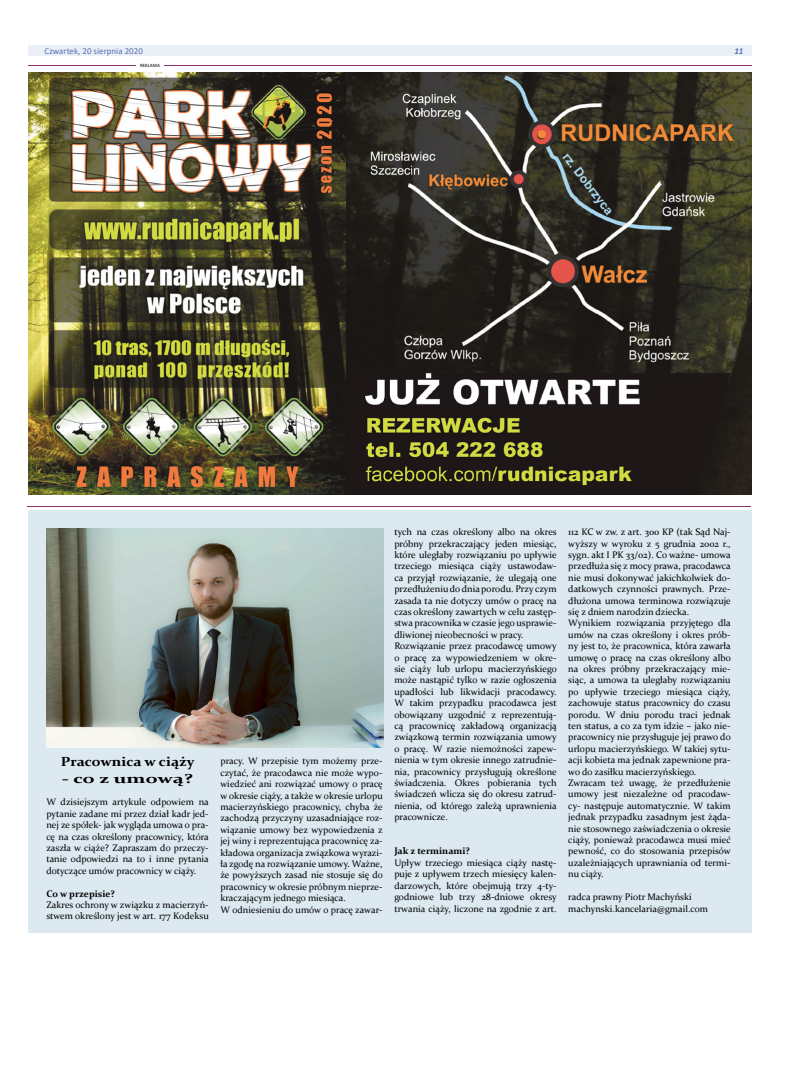
<style>
.page{position:relative;width:794px;height:1092px;background:#fff}
.page>*{position:absolute;margin:0;border:0;box-sizing:border-box;transform-origin:0 0}
.t1{font:700 13.2px "Constantia";color:#000;scale:1.14 1}
.t2{font:700 13.2px "Constantia";color:#000;scale:1.55 1}
.t3{font:9.5px/11.4px "Constantia";color:#000}
.t4{font:700 9.5px "Constantia";color:#000}
.t5{font:9px "Calibri";color:#5570b6}
.t6{font:italic 700 9px "Calibri";color:#5570b6}
.t7{font:5px "Calibri";color:#000}
</style>
<div class="page">
<div style="left:28px;top:45px;width:723px;height:11px;background:#ebeff6"></div>
<hr style="left:28px;top:65px;width:723px;height:1px;background:#8a3266">
<hr style="left:136px;top:63px;width:28px;height:4px;background:#fff">
<hr style="left:27px;top:506px;width:723px;height:1px;background:#8a3266">
<div style="left:28px;top:510px;width:723px;height:422px;background:#dce9f1"></div>
<img style="left:46px;top:528px;width:337px;height:219px">
<img style="left:28px;top:72px;width:723px;height:422px">
<p class="t5" style="left:45px;top:44px;width:100px">Czwartek, 20 sierpnia 2020</p>
<p class="t6" style="left:734px;top:44px;width:11px">11</p>
<p class="t7" style="left:140px;top:62px;width:21px">REKLAMA</p>
<h1 class="t1" style="left:61px;top:752px;width:119px">Pracownica w ciąży</h1>
<h1 class="t2" style="left:62px;top:769px;width:86px">- co z umową?</h1>
<p class="t3" style="left:46px;top:795px;width:164px;text-align:justify">W dzisiejszym artykule odpowiem na pytanie zadane mi przez dział kadr jed&shy;nej ze spółek- jak wygląda umowa o pra&shy;cę na czas określony pracownicy, która zaszła w ciąże? Zapraszam do przeczy&shy;tanie odpowiedzi na to i inne pytania dotyczące umów pracownicy w ciąży.</p>
<p class="t4" style="left:46px;top:886px;width:70px">Co w przepisie?</p>
<p class="t3" style="left:46px;top:898px;width:164px">Zakres ochrony w związku z macierzyń&shy;stwem określony jest w art. 177 Kodeksu</p>
<p class="t3" style="left:220px;top:755px;width:164px">pracy. W przepisie tym możemy prze&shy;czytać, że pracodawca nie może wypo&shy;wiedzieć ani rozwiązać umowy o pracę w okresie ciąży, a także w okresie urlopu macierzyńskiego pracownicy, chyba że zachodzą przyczyny uzasadniające roz&shy;wiązanie umowy bez wypowiedzenia z jej winy i reprezentująca pracownicę za&shy;kładowa organizacja związkowa wyrazi&shy;ła zgodę na rozwiązanie umowy. Ważne, że powyższych zasad nie stosuje się do pracownicy w okresie próbnym nieprze&shy;kraczającym jednego miesiąca.<br>W odniesieniu do umów o pracę zawar-</p>
<p class="t3" style="left:394px;top:525px;width:164px">tych na czas określony albo na okres próbny przekraczający jeden miesiąc, które uległaby rozwiązaniu po upływie trzeciego miesiąca ciąży ustawodaw&shy;ca przyjął rozwiązanie, że ulegają one przedłużeniu do dnia porodu. Przy czym zasada ta nie dotyczy umów o pracę na czas określony zawartych w celu zastęp&shy;stwa pracownika w czasie jego usprawie&shy;dliwionej nieobecności w pracy.<br>Rozwiązanie przez pracodawcę umowy o pracę za wypowiedzeniem w okre&shy;sie ciąży lub urlopu macierzyńskiego może nastąpić tylko w razie ogłoszenia upadłości lub likwidacji pracodawcy.<br>W takim przypadku pracodawca jest obowiązany uzgodnić z reprezentują&shy;cą pracownicę zakładową organizacją związkową termin rozwiązania umowy o pracę. W razie niemożności zapew&shy;nienia w tym okresie innego zatrudnie&shy;nia, pracownicy przysługują określone świadczenia. Okres pobierania tych świadczeń wlicza się do okresu zatrud&shy;nienia, od którego zależą uprawnienia pracownicze.</p>
<p class="t4" style="left:394px;top:844px;width:77px">Jak z terminami?</p>
<p class="t3" style="left:394px;top:856px;width:164px;text-align:justify">Upływ trzeciego miesiąca ciąży nastę&shy;puje z upływem trzech miesięcy kalen&shy;darzowych, które obejmują trzy 4-ty&shy;godniowe lub trzy 28-dniowe okresy trwania ciąży, liczone na zgodnie z art.</p>
<p class="t3" style="left:568px;top:525px;width:164px">112 KC w zw. z art. 300 KP (tak Sąd Naj&shy;wyższy w wyroku z 5 grudnia 2002 r., sygn. akt I PK 33/02). Co ważne- umowa przedłuża się z mocy prawa, pracodawca nie musi dokonywać jakichkolwiek do&shy;datkowych czynności prawnych. Prze&shy;dłużona umowa terminowa rozwiązuje się z dniem narodzin dziecka.<br>Wynikiem rozwiązania przyjętego dla umów na czas określony i okres prób&shy;ny jest to, że pracownica, która zawarła umowę o pracę na czas określony albo na okres próbny przekraczający mie&shy;siąc, a umowa ta uległaby rozwiązaniu po upływie trzeciego miesiąca ciąży, zachowuje status pracownicy do czasu porodu. W dniu porodu traci jednak ten status, a co za tym idzie – jako nie&shy;pracownicy nie przysługuje jej prawo do urlopu macierzyńskiego. W takiej sytu&shy;acji kobieta ma jednak zapewnione pra&shy;wo do zasiłku macierzyńskiego.<br>Zwracam też uwagę, że przedłużenie umowy jest niezależne od pracodaw&shy;cy- następuje automatycznie. W takim jednak przypadku zasadnym jest żąda&shy;nie stosownego zaświadczenia o okresie ciąży, ponieważ pracodawca musi mieć pewność, co do stosowania przepisów uzależniających uprawniania od termi&shy;nu ciąży.</p>
<p class="t3" style="left:568px;top:890px;width:141px">radca prawny Piotr Machyński machynski.kancelaria@gmail.com</p>
</div>
